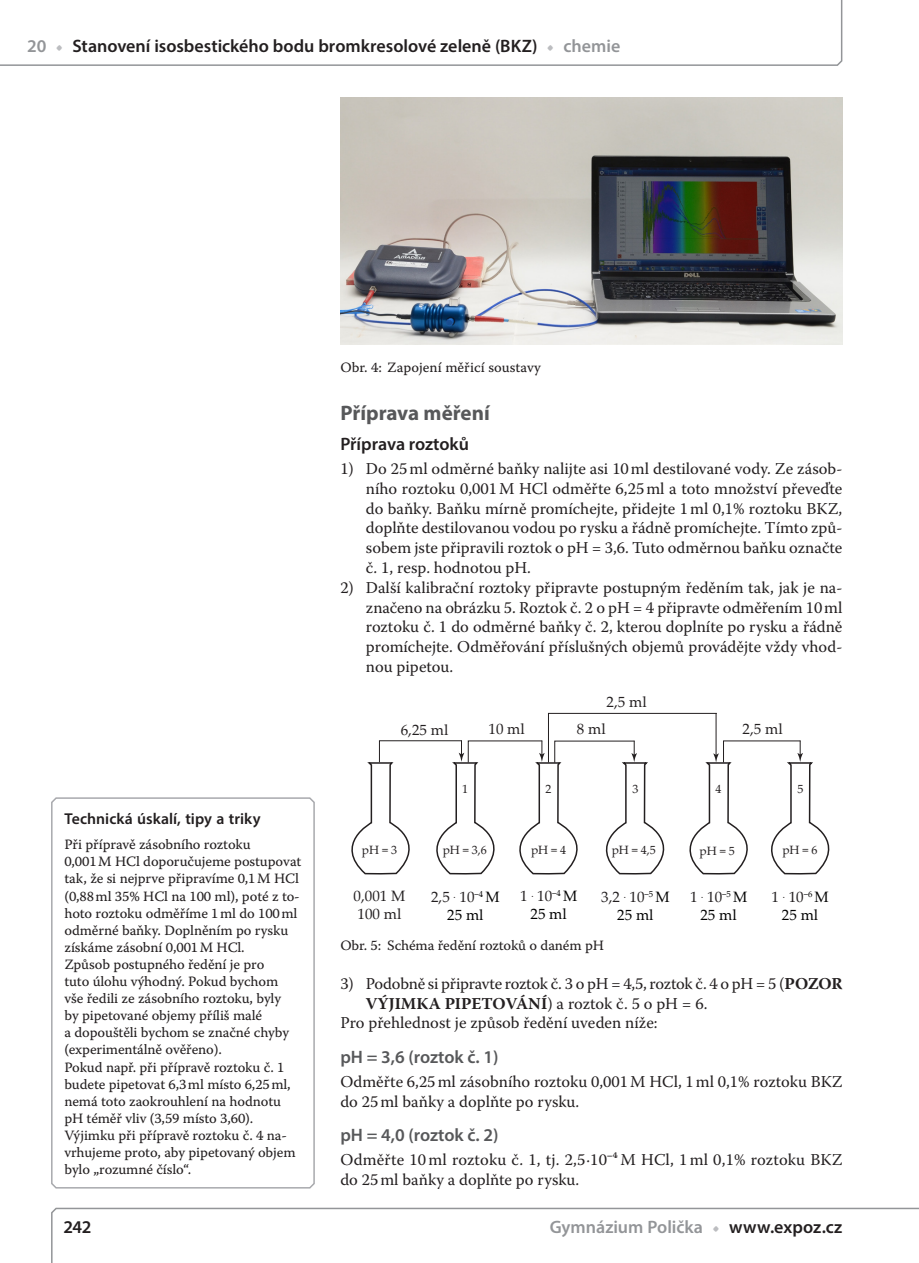
<style>
.page{position:relative;width:919px;height:1263px;background:#fff}
.page>*{position:absolute;margin:0;border:0;box-sizing:border-box;transform-origin:0 0}
.Nadpis_textu_2{font:700 21px "Myriad Pro";color:#57585a}
.Nadpis_textu_3{font:600 18px "Myriad Pro";color:#231f20}
.Nadpis_textu_4{font:600 18px "Myriad Pro";letter-spacing:-.005em;color:#57585a}
.t1{font:600 18px "Myriad Pro";color:#939598}
.Základní_text{font:16.5px/19.8px "Warnock Pro";color:#231f20}
.Technická_úskalí_a_s{font:600 15.75px "Myriad Pro";letter-spacing:.005em;color:#231f20}
.t2{font:15px/18px "Palatino Linotype";color:#231f20;text-align:center}
.t3{font:15px/18px "Palatino Linotype";color:#000;text-align:center}
.Technická_úskalí_a_s-2{font:14.25px/17.1px "Warnock Pro Capt";letter-spacing:-.01em;color:#231f20}
.Obrázek_popis{font:14.25px "Warnock Pro Capt";letter-spacing:-.005em;color:#231f20}
.t4{font:12px "Palatino Linotype";color:#231f20}
.s1{color:#939598}
.s2{font-family:"Warnock Pro";color:#bcbdc0}
.s3{color:#000}
.s4{color:#231f20}
.s5{font-weight:700}
.s6{font-family:"Palatino Linotype"}
</style>
<div class="page">
<svg style="left:0;top:0;width:843px;height:66px"></svg>
<svg style="left:51px;top:1207px;width:867px;height:56px"></svg>
<svg style="left:51px;top:797px;width:264px;height:392px"></svg>
<svg style="left:351px;top:713px;width:479px;height:162px"></svg>
<img style="left:340px;top:98px;width:502px;height:246px">
<p class="Nadpis_textu_3" style="left:27px;top:34px;width:594px"><span class="s1">20</span> <span class="s2">•</span> Stanovení isosbestického bodu bromkresolové zeleně (BKZ) <span class="s2">•</span> <span class="s1">chemie</span></p>
<p class="Obrázek_popis" style="left:340px;top:359px;width:202px">Obr. 4: Zapojení měřicí soustavy</p>
<p class="Nadpis_textu_2" style="left:340px;top:399px;width:151px">Příprava měření</p>
<p class="Nadpis_textu_3" style="left:340px;top:432px;width:130px">Příprava roztoků</p>
<p class="Základní_text" style="left:366px;top:458px;width:478px;text-align:justify;text-indent:-26px">1) Do 25ml odměrné baňky nalijte asi 10ml destilované vody. Ze zásob&shy;ního roztoku 0,001M HCl odměřte 6,25ml a toto množství převeďte do baňky. Baňku mírně promíchejte, přidejte 1ml 0,1% roztoku BKZ, doplňte destilovanou vodou po rysku a řádně promíchejte. Tímto způ&shy;sobem jste připravili roztok o pH = 3,6. Tuto odměrnou baňku označte č. 1, resp. hodnotou pH.</p>
<p class="Základní_text" style="left:366px;top:577px;width:478px;text-align:justify;text-indent:-26px">2) Další kalibrační roztoky připravte postupným ředěním tak, jak je na&shy;značeno na obrázku 5. Roztok č. 2 o pH = 4 připravte odměřením 10ml roztoku č. 1 do odměrné baňky č. 2, kterou doplníte po rysku a řádně promíchejte. Odměřování příslušných objemů provádějte vždy vhod&shy;nou pipetou.</p>
<p class="Technická_úskalí_a_s" style="left:64px;top:808px;width:198px">Technická úskalí, tipy a triky</p>
<p class="Technická_úskalí_a_s-2" style="left:64px;top:836px;width:238px">Při přípravě zásobního roztoku 0,001M HCl doporučujeme postupovat tak, že si nejprve připravíme 0,1M HCl (0,88ml 35% HCl na 100 ml), poté z to&shy;hoto roztoku odměříme 1ml do 100ml odměrné baňky. Doplněním po rysku získáme zásobní 0,001M HCl.</p>
<p class="Technická_úskalí_a_s-2" style="left:64px;top:955px;width:226px">Způsob postupného ředění je pro tuto úlohu výhodný. Pokud bychom vše ředili ze zásobního roztoku, byly by pipetované objemy příliš malé<br>a dopouštěli bychom se značné chyby (experimentálně ověřeno).</p>
<p class="Technická_úskalí_a_s-2" style="left:64px;top:1058px;width:228px">Pokud např. při přípravě roztoku č. 1 budete pipetovat 6,3ml místo 6,25ml, nemá toto zaokrouhlení na hodnotu pH téměř vliv (3,59 místo 3,60).</p>
<p class="Technická_úskalí_a_s-2" style="left:64px;top:1126px;width:233px">Výjimku při přípravě roztoku č. 4 na&shy;vrhujeme proto, aby pipetovaný objem bylo „rozumné číslo“.</p>
<p class="t2" style="left:401px;top:720px;width:49px">6,25 ml</p>
<p class="t2" style="left:606px;top:692px;width:42px">2,5 ml</p>
<p class="t2" style="left:488px;top:720px;width:38px">10 ml</p>
<p class="t2" style="left:577px;top:720px;width:30px">8 ml</p>
<p class="t2" style="left:742px;top:720px;width:42px">2,5 ml</p>
<p class="t4" style="left:462px;top:780px;width:7px">1</p>
<p class="t4" style="left:545px;top:780px;width:7px">2</p>
<p class="t4" style="left:632px;top:780px;width:7px">3</p>
<p class="t4" style="left:715px;top:780px;width:7px">4</p>
<p class="t4" style="left:797px;top:780px;width:7px">5</p>
<p class="t4" style="left:362px;top:842px;width:37px">pH = 3</p>
<p class="t4" style="left:442px;top:842px;width:46px">pH = 3,6</p>
<p class="t4" style="left:531px;top:842px;width:37px">pH = 4</p>
<p class="t4" style="left:611px;top:842px;width:46px">pH = 4,5</p>
<p class="t4" style="left:699px;top:842px;width:37px">pH = 5</p>
<p class="t4" style="left:782px;top:842px;width:37px">pH = 6</p>
<p class="t2" style="left:353px;top:886px;width:53px;text-align:left">0,001 M<br>100 ml</p>
<p class="t2" style="left:431px;top:887px;width:70px">2,5 . 10<sup>−4</sup> <span class="s3">M<br>25 ml</span></p>
<p class="t3" style="left:520px;top:886px;width:59px"><span class="s4">1 . 10</span><sup>−4</sup> M<br>25 ml</p>
<p class="t2" style="left:601px;top:887px;width:70px">3,2 . 10<sup>−5</sup> <span class="s3">M<br>25 ml</span></p>
<p class="t3" style="left:690px;top:887px;width:59px"><span class="s4">1 . 10</span><sup>−5</sup> M<br>25 ml</p>
<p class="t3" style="left:771px;top:887px;width:59px"><span class="s4">1 . 10</span><sup>−6</sup> M<br>25 ml</p>
<p class="Obrázek_popis" style="left:340px;top:937px;width:265px">Obr. 5: Schéma ředění roztoků o daném pH</p>
<p class="Základní_text" style="left:366px;top:973px;width:478px;text-indent:-26px">3) Podobně si připravte roztok č. 3 o pH = 4,5, roztok č. 4 o pH = 5 (<span class="s5">POZOR<br>VÝJIMKA PIPETOVÁNÍ</span>) a roztok č. 5 o pH = 6.</p>
<p class="Základní_text" style="left:340px;top:1013px;width:319px">Pro přehlednost je způsob ředění uveden níže:</p>
<p class="Nadpis_textu_4" style="left:340px;top:1045px;width:160px">pH = 3,6 (roztok č. 1)</p>
<p class="Základní_text" style="left:340px;top:1071px;width:503px">Odměřte 6,25ml zásobního roztoku 0,001M HCl, 1ml 0,1% roztoku BKZ do 25ml baňky a doplňte po rysku.</p>
<p class="Nadpis_textu_4" style="left:340px;top:1123px;width:160px">pH = 4,0 (roztok č. 2)</p>
<p class="Základní_text" style="left:340px;top:1149px;width:503px">Odměřte 10 ml roztoku č. 1, tj. 2,5∙10<span class="s6">⁻</span>⁴M HCl, 1 ml 0,1% roztoku BKZ do 25ml baňky a doplňte po rysku.</p>
<p class="Nadpis_textu_3" style="left:63px;top:1216px;width:30px">242</p>
<p class="t1" style="left:549px;top:1216px;width:294px">Gymnázium Polička <span class="s2">•</span> <span class="s4">www.expoz.cz</span></p>
</div>
